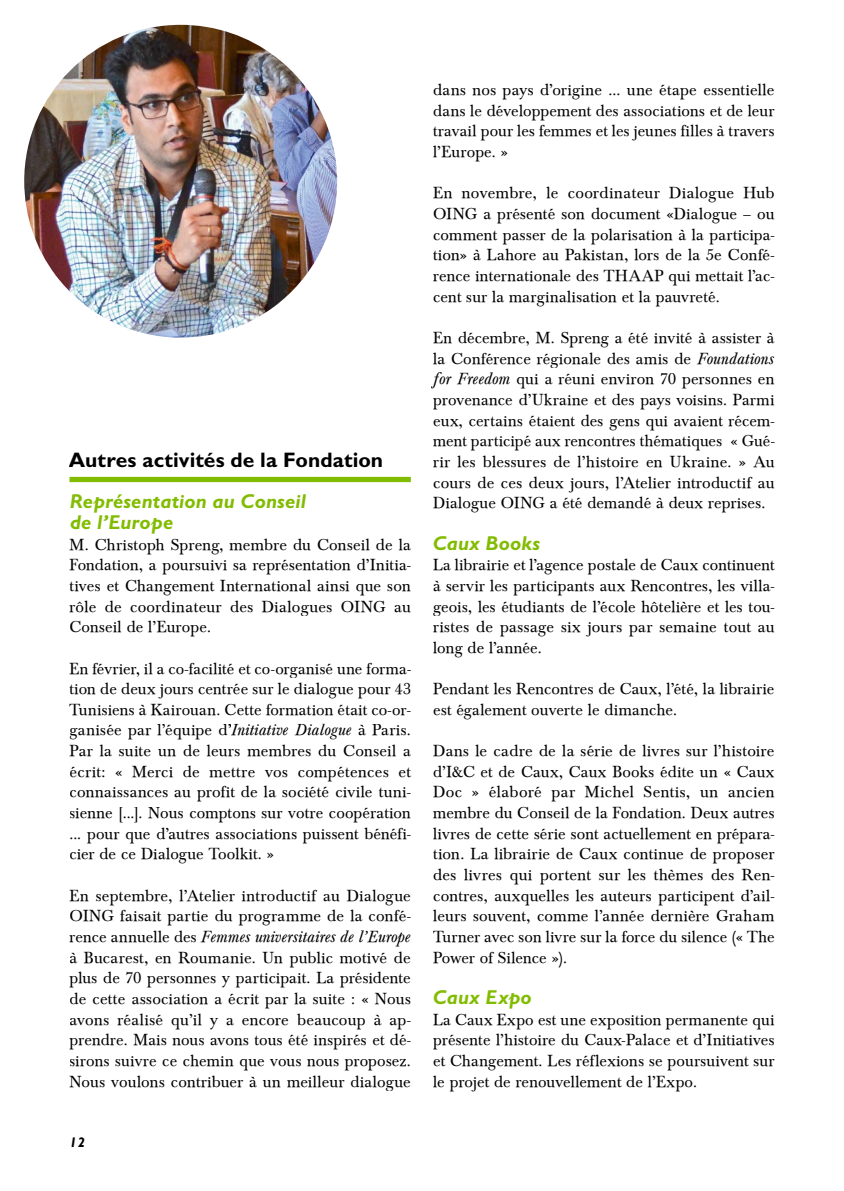
<style>
.page{position:relative;width:844px;height:1191px;background:#fff}
.page>*{position:absolute;margin:0;border:0;box-sizing:border-box;transform-origin:0 0}
.t1{font:700 21px "Gill Sans";letter-spacing:.005em;color:#000}
.t2{font:italic 700 20.12px/20.7px "Gill Sans";letter-spacing:.005em;color:#82bc00}
.t3{font:16.62px/20.7px "Baskerville";letter-spacing:.015em;color:#000;text-align:justify}
.t4{font:italic 700 14px "Gill Sans";color:#000}
.s1{font-style:italic}
</style>
<div class="page">
<div style="left:69px;top:477px;width:341px;height:5px;background:#82bc00"></div>
<img style="left:24px;top:25px;width:250px;height:250px">
<img style="left:274px;top:56px;width:63px;height:250px">
<img style="left:55px;top:275px;width:220px;height:62px">
<p class="t1" style="left:69px;top:447px;width:316px">Autres activités de la Fondation</p>
<p class="t2" style="left:70px;top:491px;width:238px">Représentation au Conseil de l’Europe</p>
<p class="t3" style="left:69px;top:534px;width:343px">M. Christoph Spreng, membre du Conseil de la Fondation, a poursuivi sa représentation d’Initia&shy;tives et Changement International ainsi que son rôle de coordinateur des Dialogues OING au Conseil de l’Europe.</p>
<p class="t3" style="left:69px;top:658px;width:343px">En février, il a co-facilité et co-organisé une forma&shy;tion de deux jours centrée sur le dialogue pour 43<br>Tunisiens à Kairouan. Cette formation était co-or&shy;ganisée par l’équipe d’<span class="s1">Initiative Dialogue</span> à Paris.<br>Par la suite un de leurs membres du Conseil a écrit: « Merci de mettre vos compétences et connaissances au profit de la société civile tuni&shy;sienne [...]. Nous comptons sur votre coopération ... pour que d’autres associations puissent bénéfi&shy;cier de ce Dialogue Toolkit. »</p>
<p class="t3" style="left:69px;top:885px;width:343px">En septembre, l’Atelier introductif au Dialogue OING faisait partie du programme de la confé&shy;rence annuelle des <span class="s1">Femmes universitaires de l’Europe </span>à Bucarest, en Roumanie. Un public motivé de plus de 70 personnes y participait. La présidente de cette association a écrit par la suite : « Nous avons réalisé qu’il y a encore beaucoup à ap&shy;prendre. Mais nous avons tous été inspirés et dé&shy;sirons suivre ce chemin que vous nous proposez.<br>Nous voulons contribuer à un meilleur dialogue</p>
<p class="t4" style="left:69px;top:1134px;width:17px">12</p>
<p class="t3" style="left:433px;top:80px;width:343px">dans nos pays d’origine ... une étape essentielle dans le développement des associations et de leur travail pour les femmes et les jeunes filles à travers l’Europe. »</p>
<p class="t3" style="left:433px;top:183px;width:343px">En novembre, le coordinateur Dialogue Hub OING a présenté son document «Dialogue – ou comment passer de la polarisation à la participa&shy;tion» à Lahore au Pakistan, lors de la 5e Confé&shy;rence internationale des THAAP qui mettait l’ac&shy;cent sur la marginalisation et la pauvreté.</p>
<p class="t3" style="left:433px;top:328px;width:343px">En décembre, M. Spreng a été invité à assister à la Conférence régionale des amis de <span class="s1">Foundations for Freedom</span> qui a réuni environ 70 personnes en provenance d’Ukraine et des pays voisins. Parmi eux, certains étaient des gens qui avaient récem&shy;ment participé aux rencontres thématiques « Gué&shy;rir les blessures de l’histoire en Ukraine. » Au cours de ces deux jours, l’Atelier introductif au Dialogue OING a été demandé à deux reprises.</p>
<p class="t2" style="left:432px;top:532px;width:109px">Caux Books</p>
<p class="t3" style="left:433px;top:555px;width:343px">La librairie et l’agence postale de Caux continuent à servir les participants aux Rencontres, les villa&shy;geois, les étudiants de l’école hôtelière et les tou&shy;ristes de passage six jours par semaine tout au long de l’année.</p>
<p class="t3" style="left:433px;top:679px;width:343px">Pendant les Rencontres de Caux, l’été, la librairie est également ouverte le dimanche.</p>
<p class="t3" style="left:433px;top:741px;width:343px">Dans le cadre de la série de livres sur l’histoire d’I&amp;C et de Caux, Caux Books édite un « Caux Doc » élaboré par Michel Sentis, un ancien membre du Conseil de la Fondation. Deux autres livres de cette série sont actuellement en prépara&shy;tion. La librairie de Caux continue de proposer des livres qui portent sur les thèmes des Ren&shy;contres, auxquelles les auteurs participent d’ail&shy;leurs souvent, comme l’année dernière Graham Turner avec son livre sur la force du silence (« The Power of Silence »).</p>
<p class="t2" style="left:432px;top:987px;width:100px">Caux Expo</p>
<p class="t3" style="left:433px;top:1009px;width:343px">La Caux Expo est une exposition permanente qui présente l’histoire du Caux-Palace et d’Initiatives et Changement. Les réflexions se poursuivent sur le projet de renouvellement de l’Expo.</p>
</div>
